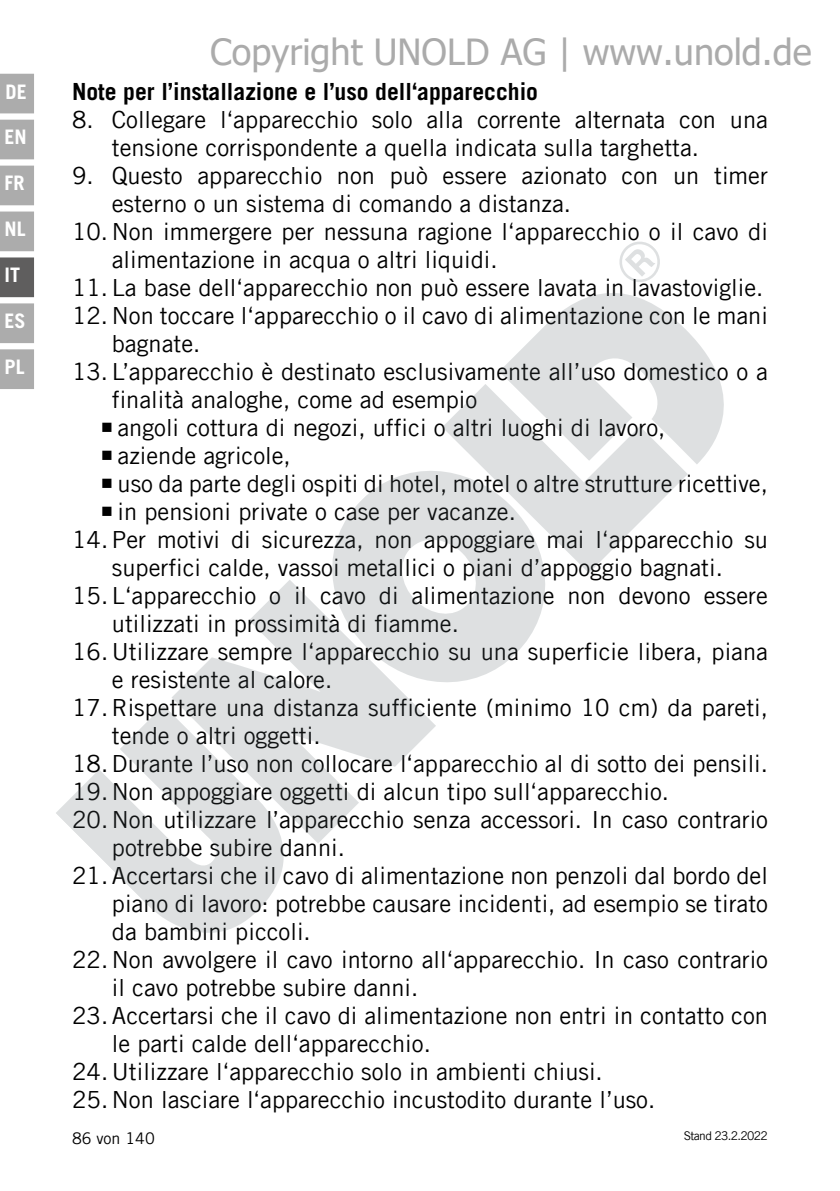
<style>
.page{position:relative;width:840px;height:1191px;background:#fff}
.page>*{position:absolute;margin:0;border:0;box-sizing:border-box;transform-origin:0 0}
.t1{font:36px "Tahoma";color:#ababab}
.t2{font:23.6px/28px "Trade Gothic LT Com";color:#000}
.t3{font:700 23.6px "Trade Gothic LT Com";color:#000}
.t4{font:700 20px "Trade Gothic LT Com";color:#fff}
.t5{font:16px "Trade Gothic LT Com";color:#000}
.t6{font:12px "Trade Gothic LT Com";letter-spacing:-.055em;color:#000}
</style>
<div class="page">
<div style="left:0;top:74px;width:34px;height:39px;background:#acacac"></div>
<div style="left:0;top:120px;width:34px;height:39px;background:#acacac"></div>
<div style="left:0;top:166px;width:34px;height:39px;background:#acacac"></div>
<div style="left:0;top:211px;width:34px;height:40px;background:#acacac"></div>
<div style="left:0;top:257px;width:34px;height:40px;background:#5f5e5e"></div>
<div style="left:0;top:303px;width:34px;height:40px;background:#acacac"></div>
<div style="left:0;top:349px;width:34px;height:40px;background:#acacac"></div>
<svg style="left:543px;top:293px;width:181px;height:182px;fill:#dee0e1"></svg>
<svg style="left:442px;top:328px;width:245px;height:245px;fill:#dee0e1"></svg>
<svg style="left:332px;top:428px;width:255px;height:254px;fill:#dee0e1"></svg>
<svg style="left:172px;top:579px;width:264px;height:264px;fill:#dee0e1"></svg>
<svg style="left:56px;top:702px;width:260px;height:231px;fill:#dee0e1"></svg>
<svg style="left:619px;top:241px;width:41px;height:41px"></svg>
<p class="t4" style="left:6px;top:80px;width:23px">DE</p>
<p class="t4" style="left:5px;top:125px;width:24px">EN</p>
<p class="t4" style="left:5px;top:171px;width:22px">FR</p>
<p class="t4" style="left:5px;top:217px;width:23px">NL</p>
<p class="t4" style="left:5px;top:262px;width:17px">IT</p>
<p class="t4" style="left:5px;top:308px;width:23px">ES</p>
<p class="t4" style="left:5px;top:354px;width:22px">PL</p>
<h1 class="t1" style="left:210px;top:27px;width:602px">Copyright UNOLD AG | www.unold.de</h1>
<p class="t3" style="left:72px;top:77px;width:467px">Note per l’installazione e l’uso dell‘apparecchio</p>
<p class="t2" style="left:112px;top:105px;width:657px;text-indent:-40px">8. Collegare l‘apparecchio solo alla corrente alternata con una tensione corrispondente a quella indicata sulla targhetta.</p>
<p class="t2" style="left:112px;top:161px;width:657px;text-indent:-40px">9. Questo apparecchio non può essere azionato con un timer esterno o un sistema di comando a distanza.</p>
<p class="t2" style="left:112px;top:217px;width:657px;text-indent:-40px">10. Non immergere per nessuna ragione l‘apparecchio o il cavo di alimentazione in acqua o altri liquidi.</p>
<p class="t2" style="left:72px;top:273px;width:692px">11. La base dell‘apparecchio non può essere lavata in lavastoviglie.</p>
<p class="t2" style="left:112px;top:301px;width:657px;text-indent:-40px">12. Non toccare l‘apparecchio o il cavo di alimentazione con le mani bagnate.</p>
<p class="t2" style="left:112px;top:357px;width:657px;text-indent:-40px">13. L’apparecchio è destinato esclusivamente all’uso domestico o a finalità analoghe, come ad esempio<br>angoli cottura di negozi, uffici o altri luoghi di lavoro,<br>aziende agricole,<br>uso da parte degli ospiti di hotel, motel o altre strutture ricettive, in pensioni private o case per vacanze.</p>
<p class="t2" style="left:72px;top:525px;width:697px;text-align:center">14. Per motivi di sicurezza, non appoggiare mai l‘apparecchio su superfici calde, vassoi metallici o piani d’appoggio bagnati.</p>
<p class="t2" style="left:112px;top:581px;width:657px;text-indent:-40px">15. L‘apparecchio o il cavo di alimentazione non devono essere utilizzati in prossimità di fiamme.</p>
<p class="t2" style="left:72px;top:637px;width:697px">16. Utilizzare sempre l‘apparecchio su una superficie libera, piana</p>
<p class="t2" style="left:112px;top:665px;width:222px">e resistente al calore.</p>
<p class="t2" style="left:72px;top:693px;width:697px">17.Rispettare una distanza sufficiente (minimo 10 cm) da pareti,</p>
<p class="t2" style="left:112px;top:721px;width:210px">tende o altri oggetti.</p>
<p class="t2" style="left:72px;top:749px;width:697px">18.Durante l’uso non collocare l‘apparecchio al di sotto dei pensili.</p>
<p class="t2" style="left:72px;top:777px;width:598px">19. Non appoggiare oggetti di alcun tipo sull‘apparecchio.</p>
<p class="t2" style="left:112px;top:805px;width:657px;text-indent:-40px">20. Non utilizzare l’apparecchio senza accessori. In caso contrario potrebbe subire danni.</p>
<p class="t2" style="left:112px;top:861px;width:657px;text-align:justify;text-indent:-40px">21. Accertarsi che il cavo di alimentazione non penzoli dal bordo del piano di lavoro: potrebbe causare incidenti, ad esempio se tirato da bambini piccoli.</p>
<p class="t2" style="left:112px;top:945px;width:657px;text-indent:-40px">22. Non avvolgere il cavo intorno all‘apparecchio. In caso contrario il cavo potrebbe subire danni.</p>
<p class="t2" style="left:112px;top:1001px;width:657px;text-indent:-40px">23. Accertarsi che il cavo di alimentazione non entri in contatto con le parti calde dell‘apparecchio.</p>
<p class="t2" style="left:72px;top:1057px;width:532px">24. Utilizzare l‘apparecchio solo in ambienti chiusi.</p>
<p class="t2" style="left:72px;top:1085px;width:584px">25. Non lasciare l‘apparecchio incustodito durante l’uso.</p>
<p class="t5" style="left:72px;top:1128px;width:84px">86 von 140</p>
<p class="t6" style="left:683px;top:1128px;width:85px">Stand 23.2.2022</p>
</div>
